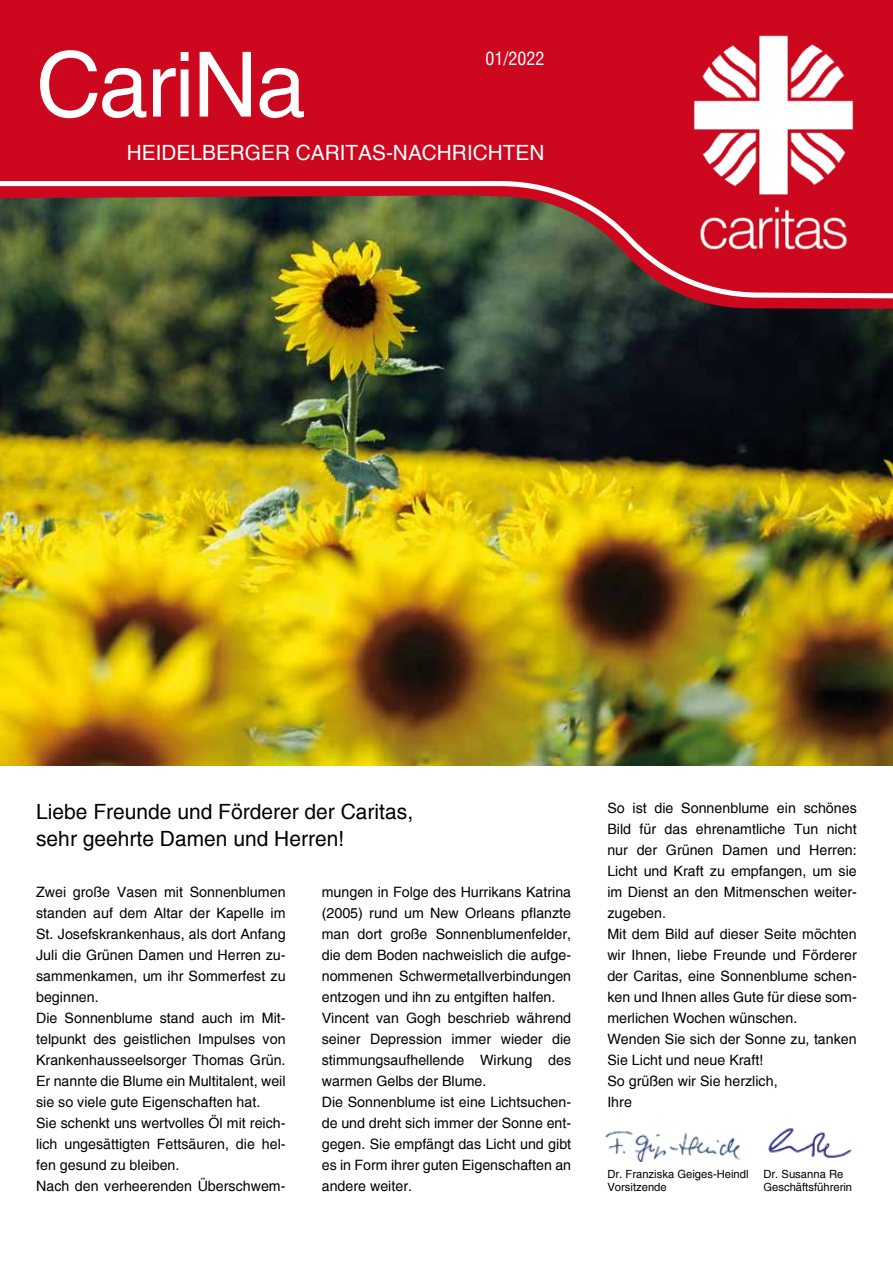
<style>
.page{position:relative;width:893px;height:1263px;background:#fff}
.page>*{position:absolute;margin:0;border:0;box-sizing:border-box;transform-origin:0 0}
.t1{font:90px "Helvetica";letter-spacing:-.02em;color:#fff}
.t2{font:21px/27px "Helvetica";color:#000}
.t3{font:21px "Helvetica";color:#fff}
.t4{font:condensed 18px "Helvetica";color:#fff}
.t5{font:14.25px/21px "Helvetica";color:#000}
.t6{font:11.25px "Helvetica";color:#000}
</style>
<div class="page">
<img style="left:0;top:309px;width:893px;height:457px">
<div style="left:0;top:0;width:893px;height:309px;background:#cd071e"></div>
<img style="left:0;top:178px;width:893px;height:123px">
<img style="left:687px;top:26px;width:173px;height:228px">
<img style="left:605px;top:1131px;width:136px;height:30px">
<img style="left:768px;top:1128px;width:84px;height:30px">
<h1 class="t1" style="left:36px;top:33px;width:272px">CariNa</h1>
<p class="t4" style="left:485px;top:47px;width:61px">01/2022</p>
<h2 class="t3" style="left:127px;top:140px;width:419px">HEIDELBERGER CARITAS-NACHRICHTEN</h2>
<h2 class="t2" style="left:36px;top:798px;width:378px">Liebe Freunde und Förderer der Caritas, sehr geehrte Damen und Herren!</h2>
<p class="t5" style="left:36px;top:882px;width:251px">Zwei große Vasen mit Sonnenblumen standen auf dem Altar der Kapelle im St. Josefskrankenhaus, als dort Anfang Juli die Grünen Damen und Herren zu&shy;sammenkamen, um ihr Sommerfest zu beginnen.<br>Die Sonnenblume stand auch im Mit&shy;telpunkt des geistlichen Impulses von Krankenhausseelsorger Thomas Grün.<br>Er nannte die Blume ein Multitalent, weil sie so viele gute Eigenschaften hat.<br>Sie schenkt uns wertvolles Öl mit reich&shy;lich ungesättigten Fettsäuren, die hel&shy;fen gesund zu bleiben.<br>Nach den verheerenden Überschwem-</p>
<p class="t5" style="left:322px;top:882px;width:251px">mungen in Folge des Hurrikans Katrina (2005) rund um New Orleans pflanzte man dort große Sonnenblumenfelder, die dem Boden nachweislich die aufge&shy;nommenen Schwermetallverbindungen entzogen und ihn zu entgiften halfen.<br>Vincent van Gogh beschrieb während seiner Depression immer wieder die stimmungsaufhellende Wirkung des warmen Gelbs der Blume.<br>Die Sonnenblume ist eine Lichtsuchen&shy;de und dreht sich immer der Sonne ent&shy;gegen. Sie empfängt das Licht und gibt es in Form ihrer guten Eigenschaften an andere weiter.</p>
<p class="t5" style="left:607px;top:798px;width:251px">So ist die Sonnenblume ein schönes<br>Bild für das ehrenamtliche Tun nicht nur der Grünen Damen und Herren:<br>Licht und Kraft zu empfangen, um sie im Dienst an den Mitmenschen weiter&shy;zugeben.<br>Mit dem Bild auf dieser Seite möchten wir Ihnen, liebe Freunde und Förderer der Caritas, eine Sonnenblume schen&shy;ken und Ihnen alles Gute für diese som&shy;merlichen Wochen wünschen.<br>Wenden Sie sich der Sonne zu, tanken<br>Sie Licht und neue Kraft!<br>So grüßen wir Sie herzlich,<br>Ihre</p>
<p class="t6" style="left:607px;top:1167px;width:143px">Dr. Franziska Geiges-Heindl</p>
<p class="t6" style="left:763px;top:1167px;width:82px">Dr. Susanna Re</p>
<p class="t6" style="left:607px;top:1181px;width:61px">Vorsitzende</p>
<p class="t6" style="left:763px;top:1181px;width:90px">Geschäftsführerin</p>
</div>
